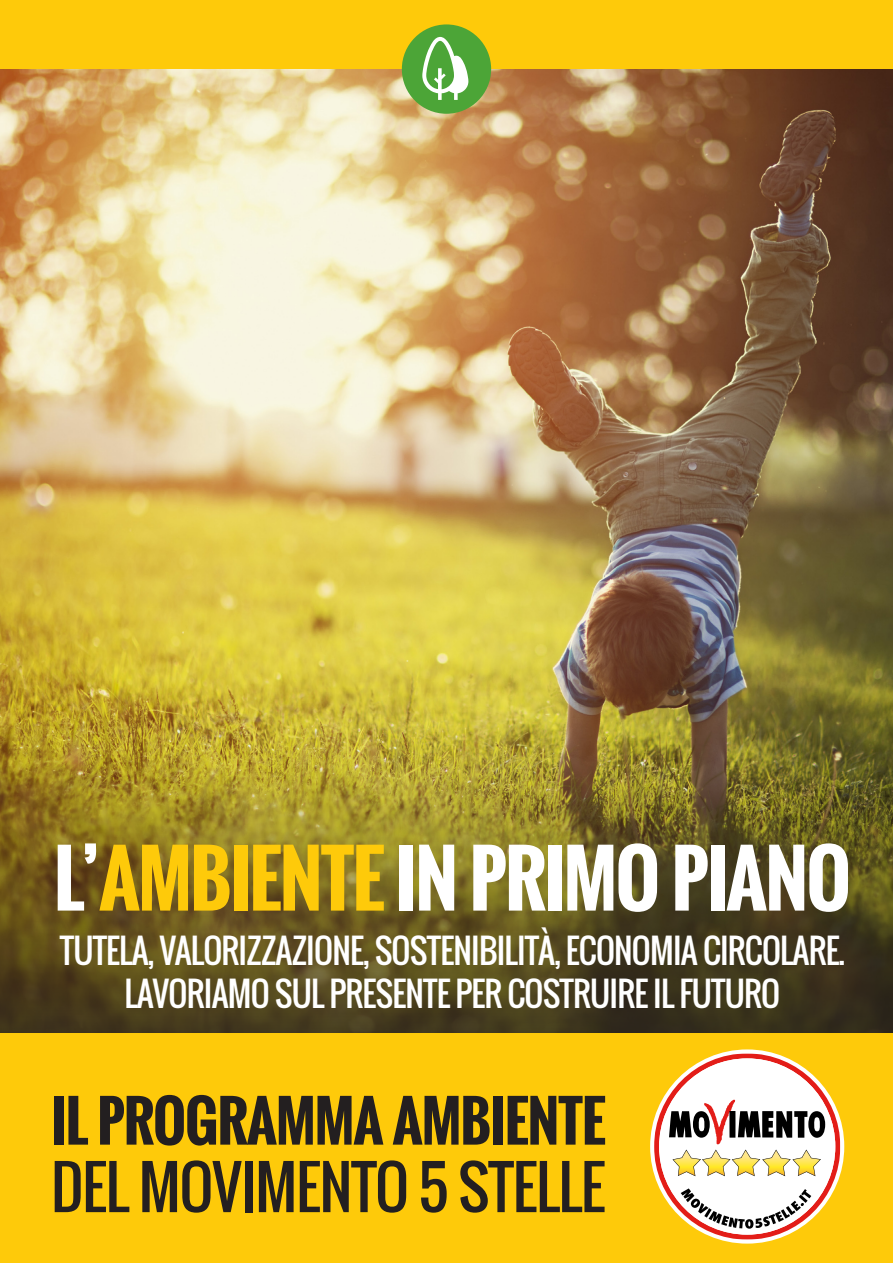
<style>
.page{position:relative;width:893px;height:1263px;background:#fff}
.page>*{position:absolute;margin:0;border:0;box-sizing:border-box;transform-origin:0 0}
.t1{font:700 75px "Oswald";letter-spacing:-.025em;color:#fff}
.t2{font:63px "m 5 s iconset";color:#fff}
.t3{font:58.5px "Oswald";letter-spacing:-.02em;color:#231f20}
.t4{font:700 55.5px "Oswald";letter-spacing:-.02em;color:#231f20}
.t5{font:33px "Oswald";letter-spacing:-.025em;color:#fff}
.s1{color:#feca0a}
</style>
<div class="page">
<img style="left:0;top:68px;width:893px;height:604px">
<img style="left:0;top:672px;width:893px;height:361px">
<div style="left:0;top:1033px;width:893px;height:230px;background:#feca0a"></div>
<div style="left:0;top:0;width:893px;height:68px;background:#feca0a"></div>
<svg style="left:654px;top:1053px;width:186px;height:186px"></svg>
<div style="left:402px;top:24px;width:89px;height:90px;background:#4ca537;border-radius:50%"></div>
<p class="t2" style="left:414px;top:37px;width:64px">d</p>
<p class="t1" style="left:54px;top:822px;width:799px">L’<span class="s1">AMBIENTE</span> IN PRIMO PIANO</p>
<p class="t5" style="left:60px;top:925px;width:787px">TUTELA, VALORIZZAZIONE, SOSTENIBILITÀ, ECONOMIA CIRCOLARE.</p>
<p class="t5" style="left:125px;top:969px;width:657px">LAVORIAMO SUL PRESENTE PER COSTRUIRE IL FUTURO</p>
<p class="t4" style="left:51px;top:1079px;width:556px">IL PROGRAMMA AMBIENTE</p>
<p class="t3" style="left:51px;top:1143px;width:556px">DEL MOVIMENTO 5 STELLE</p>
</div>
